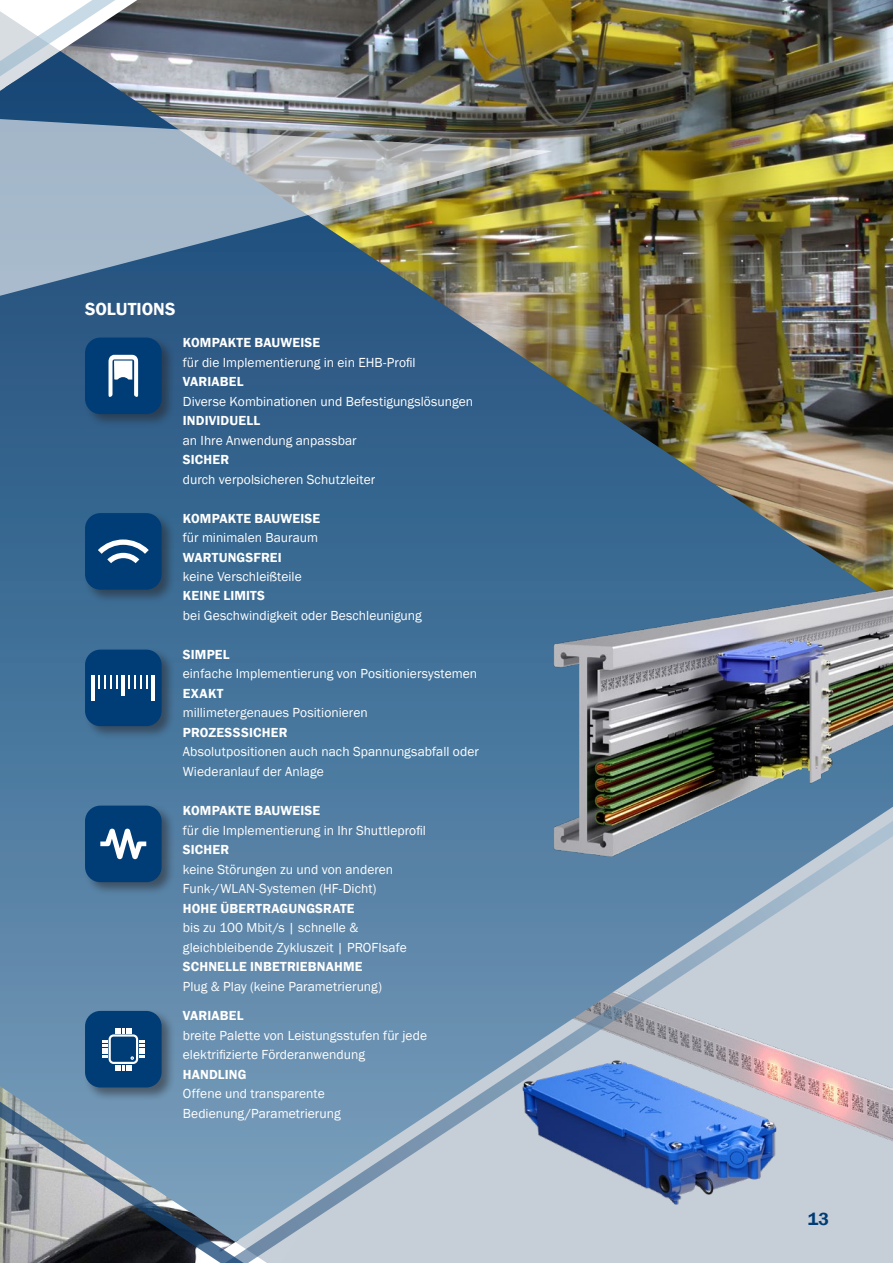
<style>
.page{position:relative;width:893px;height:1263px;background:#fff}
.page>*{position:absolute;margin:0;border:0;box-sizing:border-box;transform-origin:0 0}
.t1{font:600 18px "Franklin Gothic";color:#fff}
.t2{font:600 18px "Franklin Gothic";color:#003d76}
.t3{font:13.5px/19.5px "Franklin Gothic";letter-spacing:.005em;color:#fff}
.t4{font:600 13.5px "Franklin Gothic";letter-spacing:.01em;color:#fff}
</style>
<div class="page">
<img style="left:163px;top:0;width:730px;height:51px">
<div style="left:321px;top:1242px;width:572px;height:21px;background:#c6ced8"></div>
<svg style="left:0;top:0;width:163px;height:51px"></svg>
<svg style="left:0;top:1242px;width:321px;height:21px;background:#676c75"></svg>
<img style="left:0;top:51px;width:893px;height:1191px">
<img style="left:0;top:107px;width:553px;height:232px">
<img style="left:513px;top:510px;width:380px;height:382px">
<div style="left:83px;top:335px;width:93px;height:93px;background:#231f20;opacity:.5"></div>
<div style="left:85px;top:338px;width:77px;height:76px;background:#003d76;border-radius:15px"></div>
<svg style="left:109px;top:355px;width:29px;height:42px"></svg>
<div style="left:83px;top:803px;width:93px;height:93px;background:#231f20;opacity:.5"></div>
<div style="left:85px;top:806px;width:77px;height:76px;background:#003d76;border-radius:15px"></div>
<svg style="left:100px;top:829px;width:46px;height:30px"></svg>
<div style="left:83px;top:511px;width:93px;height:92px;background:#231f20;opacity:.5"></div>
<div style="left:85px;top:513px;width:77px;height:77px;background:#003d76;border-radius:15px"></div>
<svg style="left:98px;top:539px;width:51px;height:24px"></svg>
<div style="left:83px;top:647px;width:93px;height:93px;background:#231f20;opacity:.5"></div>
<div style="left:85px;top:650px;width:77px;height:76px;background:#003d76;border-radius:15px"></div>
<hr style="left:152px;top:675px;width:3px;height:25px;background:#fff">
<svg style="left:129px;top:675px;width:19px;height:14px"></svg>
<hr style="left:122px;top:675px;width:3px;height:21px;background:#fff">
<svg style="left:99px;top:675px;width:19px;height:14px"></svg>
<hr style="left:92px;top:675px;width:3px;height:25px;background:#fff">
<div style="left:83px;top:1009px;width:93px;height:92px;background:#231f20;opacity:.5"></div>
<div style="left:85px;top:1011px;width:77px;height:76px;background:#003d76;border-radius:15px"></div>
<svg style="left:102px;top:1028px;width:43px;height:42px"></svg>
<h1 class="t1" style="left:85px;top:297px;width:92px">SOLUTIONS</h1>
<p class="t4" style="left:183px;top:334px;width:139px">KOMPAKTE BAUWEISE</p>
<p class="t3" style="left:183px;top:353px;width:234px">für die Implementierung in ein EHB-Profil</p>
<p class="t4" style="left:183px;top:373px;width:62px">VARIABEL</p>
<p class="t3" style="left:183px;top:392px;width:292px">Diverse Kombinationen und Befestigungslösungen</p>
<p class="t4" style="left:183px;top:412px;width:79px">INDIVIDUELL</p>
<p class="t3" style="left:183px;top:431px;width:175px">an Ihre Anwendung anpassbar</p>
<p class="t4" style="left:183px;top:451px;width:48px">SICHER</p>
<p class="t3" style="left:183px;top:469px;width:194px">durch verpolsicheren Schutzleiter</p>
<p class="t4" style="left:183px;top:510px;width:139px">KOMPAKTE BAUWEISE</p>
<p class="t3" style="left:183px;top:528px;width:137px">für minimalen Bauraum</p>
<p class="t4" style="left:183px;top:549px;width:101px">WARTUNGSFREI</p>
<p class="t3" style="left:183px;top:567px;width:120px">keine Verschleißteile</p>
<p class="t4" style="left:183px;top:588px;width:84px">KEINE LIMITS</p>
<p class="t3" style="left:183px;top:606px;width:240px">bei Geschwindigkeit oder Beschleunigung</p>
<p class="t4" style="left:183px;top:646px;width:48px">SIMPEL</p>
<p class="t3" style="left:183px;top:664px;width:296px">einfache Implementierung von Positioniersystemen</p>
<p class="t4" style="left:183px;top:685px;width:42px">EXAKT</p>
<p class="t3" style="left:183px;top:703px;width:186px">millimetergenaues Positionieren</p>
<p class="t4" style="left:183px;top:724px;width:106px">PROZESSSICHER</p>
<p class="t3" style="left:183px;top:742px;width:298px">Absolutpositionen auch nach Spannungsabfall oder<br>Wiederanlauf der Anlage</p>
<p class="t4" style="left:183px;top:802px;width:139px">KOMPAKTE BAUWEISE</p>
<p class="t3" style="left:183px;top:821px;width:245px">für die Implementierung in Ihr Shuttleprofil</p>
<p class="t4" style="left:183px;top:841px;width:48px">SICHER</p>
<p class="t3" style="left:183px;top:860px;width:212px">keine Störungen zu und von anderen<br>Funk-/WLAN-Systemen (HF-Dicht)</p>
<p class="t4" style="left:183px;top:900px;width:173px">HOHE ÜBERTRAGUNGSRATE</p>
<p class="t3" style="left:183px;top:918px;width:225px">bis zu 100 Mbit/s | schnelle &amp; gleichbleibende Zykluszeit | PROFIsafe</p>
<p class="t4" style="left:183px;top:958px;width:181px">SCHNELLE INBETRIEBNAHME</p>
<p class="t3" style="left:183px;top:976px;width:201px">Plug &amp; Play (keine Parametrierung)</p>
<p class="t4" style="left:183px;top:1007px;width:62px">VARIABEL</p>
<p class="t3" style="left:183px;top:1026px;width:246px">breite Palette von Leistungsstufen für jede elektrifizierte Förderanwendung</p>
<p class="t4" style="left:183px;top:1066px;width:65px">HANDLING</p>
<p class="t3" style="left:183px;top:1084px;width:159px">Offene und transparente<br>Bedienung/Parametrierung</p>
<h1 class="t2" style="left:808px;top:1207px;width:23px">13</h1>
</div>
